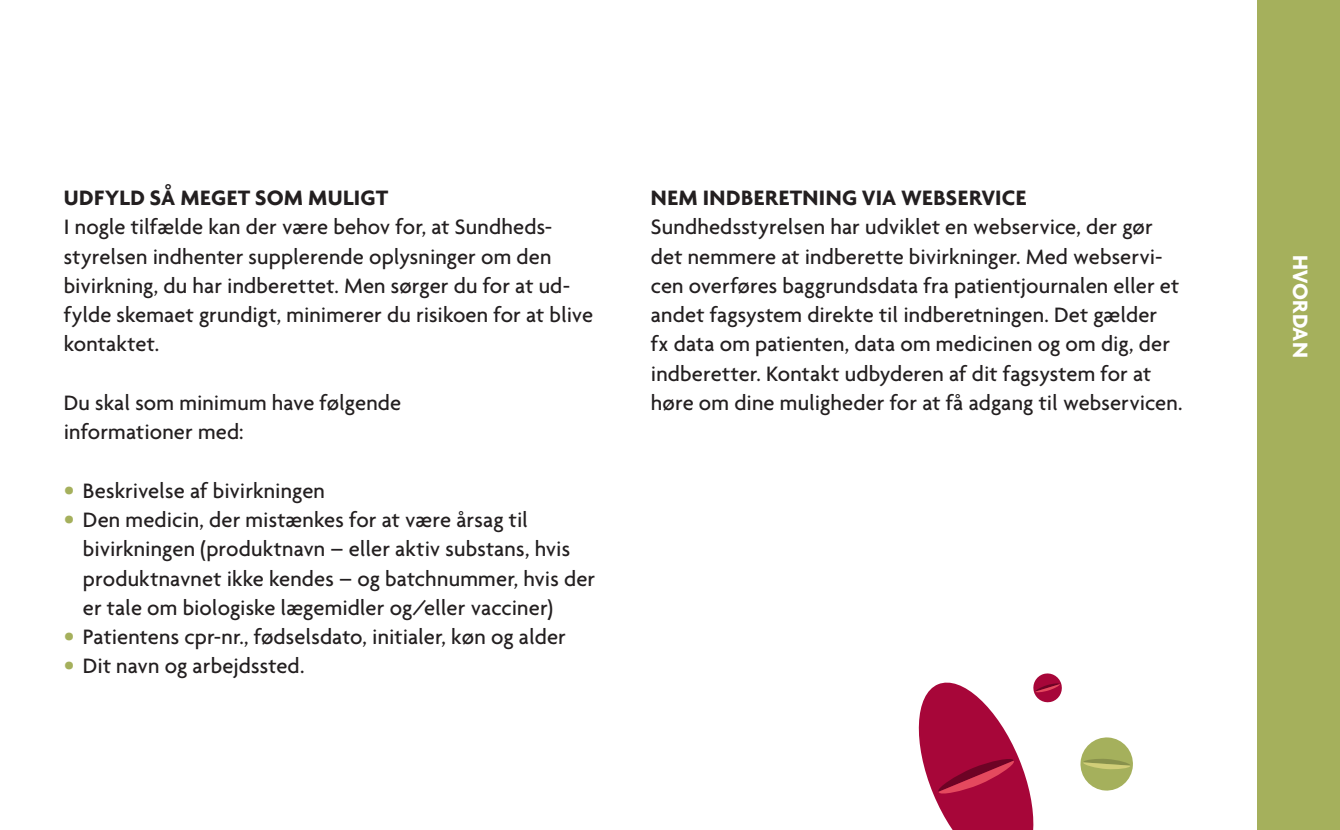
<style>
.page{position:relative;width:1340px;height:830px;background:#fff}
.page>*{position:absolute;margin:0;border:0;box-sizing:border-box;transform-origin:0 0}
.Brødtekst{font:500 22.5px/29.2px "Agenda";letter-spacing:.005em;color:#231f20}
.Brød_bullet{font:500 22.5px/29.2px "Agenda";letter-spacing:.005em;color:#231f20}
.Underoverskrift{font:700 22.5px "Agenda";letter-spacing:.015em;color:#231f20}
.t1{font:700 22.5px "Agenda";color:#fff}
.s1{font-size:27px;color:#a5b05c}
</style>
<div class="page">
<div style="left:1256px;top:0;width:83px;height:829px;background:#a5b05c"></div>
<svg style="left:1080px;top:737px;width:53px;height:54px"></svg>
<svg style="left:918px;top:673px;width:144px;height:156px"></svg>
<p class="Underoverskrift" style="left:64px;top:184px;width:326px">UDFYLD SÅ MEGET SOM MULIGT</p>
<p class="Brødtekst" style="left:64px;top:212px;width:531px">I nogle tilfælde kan der være behov for, at Sundheds&shy;styrelsen indhenter supplerende oplysninger om den bivirkning, du har indberettet. Men sørger du for at ud&shy;fylde skemaet grundigt, minimerer du risikoen for at blive kontaktet.</p>
<p class="Brødtekst" style="left:64px;top:387px;width:339px">Du skal som minimum have følgende informationer med:</p>
<p class="Brød_bullet" style="left:64px;top:475px;width:263px"><span class="s1">•</span> Beskrivelse af bivirkningen</p>
<p class="Brød_bullet" style="left:83px;top:504px;width:514px;text-indent:-19px"><span class="s1">•</span> Den medicin, der mistænkes for at være årsag til bivirkningen (produktnavn – eller aktiv substans, hvis produktnavnet ikke kendes – og batchnummer, hvis der er tale om biologiske lægemidler og/eller vacciner)</p>
<p class="Brød_bullet" style="left:64px;top:621px;width:503px"><span class="s1">•</span> Patientens cpr-nr., fødselsdato, initialer, køn og alder</p>
<p class="Brød_bullet" style="left:64px;top:650px;width:242px"><span class="s1">•</span> Dit navn og arbejdssted.</p>
<p class="Underoverskrift" style="left:651px;top:184px;width:377px">NEM INDBERETNING VIA WEBSERVICE</p>
<p class="Brødtekst" style="left:651px;top:212px;width:533px">Sundhedsstyrelsen har udviklet en webservice, der gør det nemmere at indberette bivirkninger. Med webservi&shy;cen overføres baggrundsdata fra patientjournalen eller et andet fagsystem direkte til indberetningen. Det gælder<br>fx data om patienten, data om medicinen og om dig, der indberetter. Kontakt udbyderen af dit fagsystem for at høre om dine muligheder for at få adgang til webservicen.</p>
<p class="t1" style="left:1314px;top:255px;width:104px;rotate:90deg">HVORDAN</p>
</div>
